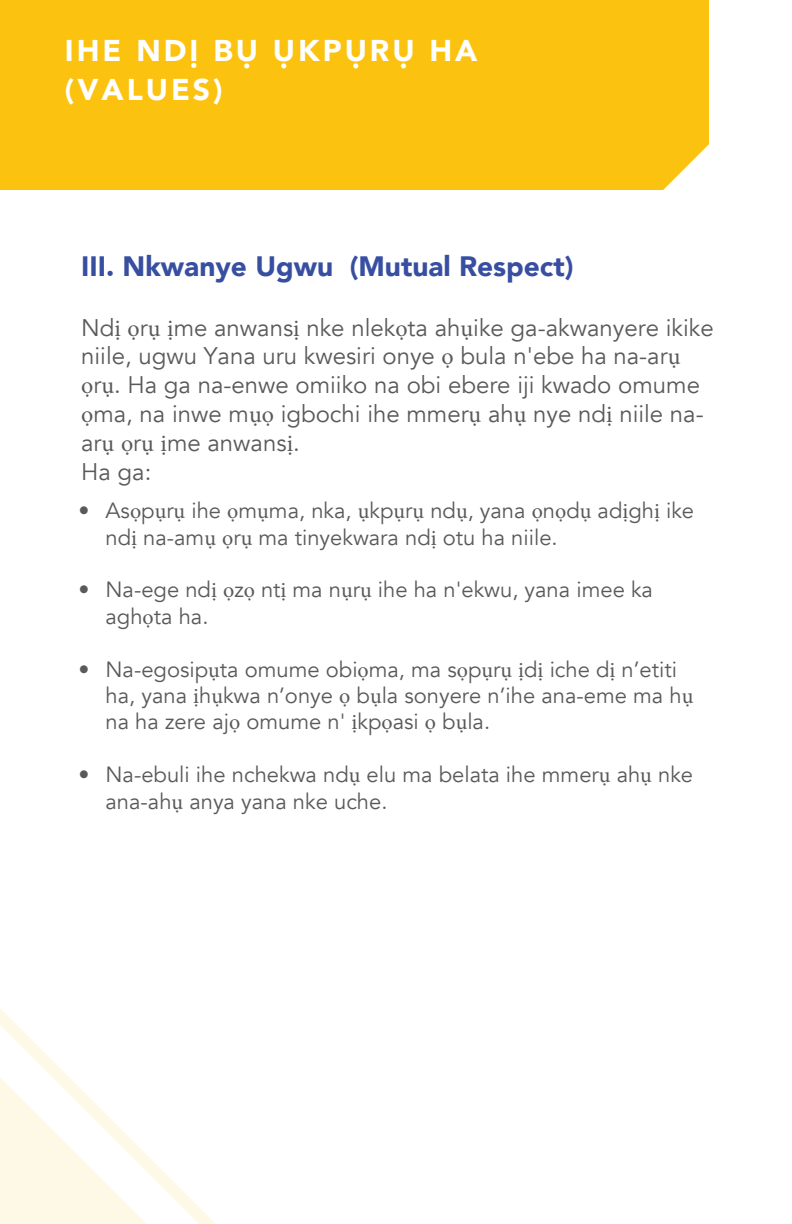
<style>
.page{position:relative;width:792px;height:1224px;background:#fff}
.page>*{position:absolute;margin:0;border:0;box-sizing:border-box;transform-origin:0 0}
.t1{font:900 30px/38.2px "Avenir";letter-spacing:.1em;color:#fff}
.copy{font:900 28px "Avenir";color:#384ea1}
.copy-2{font:24px/28.8px "Avenir";color:#595a59}
.t2{font:22px/26.4px "Avenir";color:#595a59}
.s1{font-family:"Minion Pro"}
.s2{font-style:inherit}
</style>
<div class="page">
<svg style="left:0;top:1008px;width:216px;height:216px"></svg>
<svg style="left:0;top:1082px;width:142px;height:142px"></svg>
<div style="left:0;top:0;width:708px;height:189px;background:#fbc310"></div>
<svg style="left:655px;top:142px;width:54px;height:48px"></svg>
<p class="t1" style="left:65px;top:31px;width:414px">IHE NDỊ BỤ ỤKPỤRỤ HA (VALUES)</p>
<p class="copy" style="left:81px;top:242px;width:494px">III. Nkwanye Ugwu (Mutual Respect)</p>
<p class="copy-2" style="left:81px;top:313px;width:634px">Nd<span class="s1">ị ọ</span>r<span class="s1">ụ ị</span>me anwans<span class="s1">ị</span> nke nlek<span class="s1">ọ</span>ta ah<span class="s1">ụ</span>ike ga-akwanyere ikike niile, ugwu Yana uru kwesiri onye <span class="s1">ọ</span> bula n'ebe ha na-ar<span class="s1">ụ ọ</span>r<span class="s1">ụ</span>. Ha ga na-enwe omiiko na obi ebere iji kwado omume <span class="s1">ọ</span>ma, na inwe m<span class="s1">ụọ</span> igbochi ihe mmer<span class="s1">ụ</span> ah<span class="s1">ụ</span> nye nd<span class="s1">ị</span> niile na&shy;ar<span class="s1">ụ ọ</span>r<span class="s1">ụ ị</span>me anwans<span class="s1">ị</span>.<br>Ha ga:</p>
<p class="t2" style="left:106px;top:498px;width:590px;text-indent:-27px"><span class="s2">•</span> As<span class="s1">ọ</span>p<span class="s1">ụ</span>r<span class="s1">ụ</span> ihe <span class="s1">ọ</span>m<span class="s1">ụ</span>ma, nka, <span class="s1">ụ</span>kp<span class="s1">ụ</span>r<span class="s1">ụ</span> nd<span class="s1">ụ</span>, yana <span class="s1">ọ</span>n<span class="s1">ọ</span>d<span class="s1">ụ</span> ad<span class="s1">ị</span>gh<span class="s1">ị</span> ike nd<span class="s1">ị</span> na-am<span class="s1">ụ ọ</span>r<span class="s1">ụ</span> ma tinyekwara nd<span class="s1">ị</span> otu ha niile.</p>
<p class="t2" style="left:106px;top:577px;width:549px;text-indent:-27px"><span class="s2">•</span> Na-ege nd<span class="s1">ị ọ</span>z<span class="s1">ọ</span> nt<span class="s1">ị</span> ma n<span class="s1">ụ</span>r<span class="s1">ụ</span> ihe ha n'ekwu, yana imee ka agh<span class="s1">ọ</span>ta ha.</p>
<p class="t2" style="left:106px;top:656px;width:589px;text-indent:-27px"><span class="s2">•</span> Na-egosip<span class="s1">ụ</span>ta omume obi<span class="s1">ọ</span>ma, ma s<span class="s1">ọ</span>p<span class="s1">ụ</span>r<span class="s1">ụ ị</span>d<span class="s1">ị</span> iche d<span class="s1">ị</span> n’etiti ha, yana <span class="s1">ị</span>h<span class="s1">ụ</span>kwa n’onye <span class="s1">ọ</span> b<span class="s1">ụ</span>la sonyere n’ihe ana-eme ma h<span class="s1">ụ </span>na ha zere aj<span class="s1">ọ</span> omume n' <span class="s1">ị</span>kp<span class="s1">ọ</span>asi <span class="s1">ọ</span> b<span class="s1">ụ</span>la.</p>
<p class="t2" style="left:106px;top:762px;width:589px;text-indent:-27px"><span class="s2">•</span> Na-ebuli ihe nchekwa nd<span class="s1">ụ</span> elu ma belata ihe mmer<span class="s1">ụ</span> ah<span class="s1">ụ</span> nke ana-ah<span class="s1">ụ</span> anya yana nke uche.</p>
</div>
